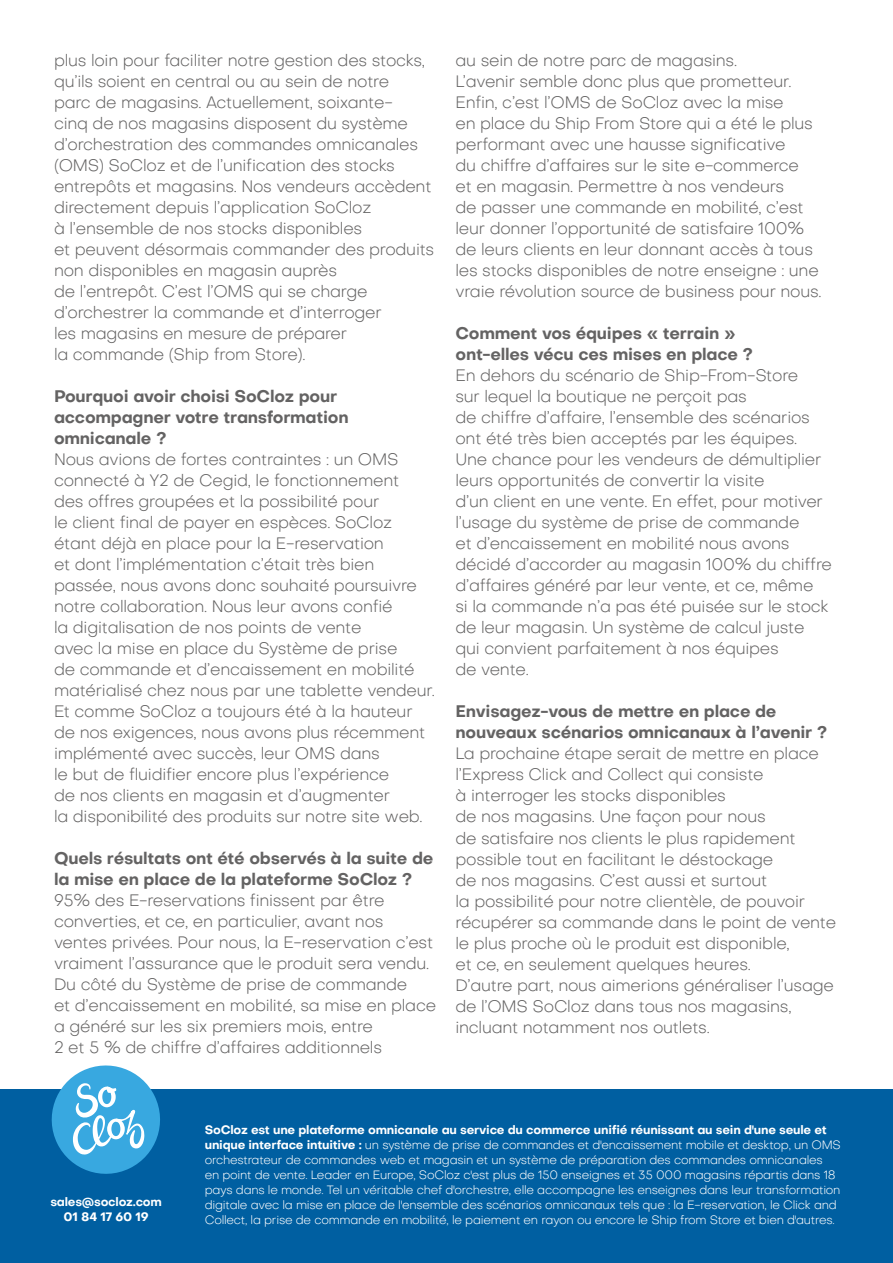
<style>
.page{position:relative;width:893px;height:1263px;background:#fff}
.page>*{position:absolute;margin:0;border:0;box-sizing:border-box;transform-origin:0 0}
.t1{font:300 16.5px/21px "Objectivity";letter-spacing:-.015em;color:#646363}
.t2{font:700 16.5px/21px "Objectivity";letter-spacing:-.015em;color:#646363}
.t3{font:300 12px/15px "Objectivity";letter-spacing:-.02em;color:#fff}
.t4{font:700 12px/15px "Objectivity";letter-spacing:-.02em;color:#fff;text-align:center}
.s1{font-weight:700}
</style>
<div class="page">
<div style="left:0;top:1090px;width:893px;height:173px;background:#005fa1"></div>
<svg style="left:44px;top:1065px;width:124px;height:109px"></svg>
<p class="t1" style="left:54px;top:50px;width:382px">plus loin pour faciliter notre gestion des stocks, qu’ils soient en central ou au sein de notre<br>parc de magasins. Actuellement, soixante-<br>cinq de nos magasins disposent du système d’orchestration des commandes omnicanales (OMS) SoCloz et de l’unification des stocks entrepôts et magasins. Nos vendeurs accèdent directement depuis l’application SoCloz<br>à l’ensemble de nos stocks disponibles<br>et peuvent désormais commander des produits non disponibles en magasin auprès<br>de l’entrepôt. C’est l’OMS qui se charge d’orchestrer la commande et d’interroger<br>les magasins en mesure de préparer<br>la commande (Ship from Store).</p>
<p class="t2" style="left:54px;top:386px;width:296px">Pourquoi avoir choisi SoCloz pour accompagner votre transformation omnicanale ?</p>
<p class="t1" style="left:54px;top:449px;width:382px">Nous avions de fortes contraintes : un OMS connecté à Y2 de Cegid, le fonctionnement<br>des offres groupées et la possibilité pour<br>le client final de payer en espèces. SoCloz étant déjà en place pour la E-reservation<br>et dont l’implémentation c’était très bien passée, nous avons donc souhaité poursuivre notre collaboration. Nous leur avons confié<br>la digitalisation de nos points de vente<br>avec la mise en place du Système de prise<br>de commande et d’encaissement en mobilité matérialisé chez nous par une tablette vendeur.<br>Et comme SoCloz a toujours été à la hauteur de nos exigences, nous avons plus récemment implémenté avec succès, leur OMS dans<br>le but de fluidifier encore plus l’expérience<br>de nos clients en magasin et d’augmenter<br>la disponibilité des produits sur notre site web.</p>
<p class="t2" style="left:54px;top:848px;width:381px">Quels résultats ont été observés à la suite de la mise en place de la plateforme SoCloz ?</p>
<p class="t1" style="left:54px;top:890px;width:384px">95% des E-reservations finissent par être converties, et ce, en particulier, avant nos ventes privées. Pour nous, la E-reservation c’est vraiment l’assurance que le produit sera vendu.<br>Du côté du Système de prise de commande<br>et d’encaissement en mobilité, sa mise en place a généré sur les six premiers mois, entre<br>2 et 5 % de chiffre d’affaires additionnels</p>
<p class="t1" style="left:455px;top:50px;width:368px">au sein de notre parc de magasins.<br>L’avenir semble donc plus que prometteur.<br>Enfin, c’est l’OMS de SoCloz avec la mise<br>en place du Ship From Store qui a été le plus performant avec une hausse significative<br>du chiffre d’affaires sur le site e-commerce<br>et en magasin. Permettre à nos vendeurs<br>de passer une commande en mobilité, c’est leur donner l’opportunité de satisfaire 100% de leurs clients en leur donnant accès à tous les stocks disponibles de notre enseigne : une vraie révolution source de business pour nous.</p>
<p class="t2" style="left:455px;top:323px;width:299px">Comment vos équipes « terrain » ont-elles vécu ces mises en place ?</p>
<p class="t1" style="left:455px;top:365px;width:378px">En dehors du scénario de Ship-From-Store<br>sur lequel la boutique ne perçoit pas<br>de chiffre d’affaire, l’ensemble des scénarios ont été très bien acceptés par les équipes.<br>Une chance pour les vendeurs de démultiplier leurs opportunités de convertir la visite<br>d’un client en une vente. En effet, pour motiver l’usage du système de prise de commande<br>et d’encaissement en mobilité nous avons décidé d’accorder au magasin 100% du chiffre d’affaires généré par leur vente, et ce, même<br>si la commande n’a pas été puisée sur le stock de leur magasin. Un système de calcul juste qui convient parfaitement à nos équipes<br>de vente.</p>
<p class="t2" style="left:455px;top:701px;width:373px">Envisagez-vous de mettre en place de nouveaux scénarios omnicanaux à l’avenir ?</p>
<p class="t1" style="left:455px;top:743px;width:382px">La prochaine étape serait de mettre en place l’Express Click and Collect qui consiste<br>à interroger les stocks disponibles<br>de nos magasins. Une façon pour nous<br>de satisfaire nos clients le plus rapidement possible tout en facilitant le déstockage<br>de nos magasins. C’est aussi et surtout<br>la possibilité pour notre clientèle, de pouvoir récupérer sa commande dans le point de vente le plus proche où le produit est disponible,<br>et ce, en seulement quelques heures.<br>D’autre part, nous aimerions généraliser l’usage de l’OMS SoCloz dans tous nos magasins, incluant notamment nos outlets.</p>
<p class="t4" style="left:50px;top:1194px;width:113px">sales@socloz.com<br>01 84 17 60 19</p>
<p class="t3" style="left:205px;top:1122px;width:638px"><span class="s1">SoCloz est une plateforme omnicanale au service du commerce unifié réunissant au sein d'une seule et unique interface intuitive :</span> un système de prise de commandes et d'encaissement mobile et desktop, un OMS orchestrateur de commandes web et magasin et un système de préparation des commandes omnicanales<br>en point de vente. Leader en Europe, SoCloz c'est plus de 150 enseignes et 35 000 magasins répartis dans 18 pays dans le monde. Tel un véritable chef d'orchestre, elle accompagne les enseignes dans leur transformation digitale avec la mise en place de l'ensemble des scénarios omnicanaux tels que : la E-reservation, le Click and Collect, la prise de commande en mobilité, le paiement en rayon ou encore le Ship from Store et bien d'autres.</p>
</div>
